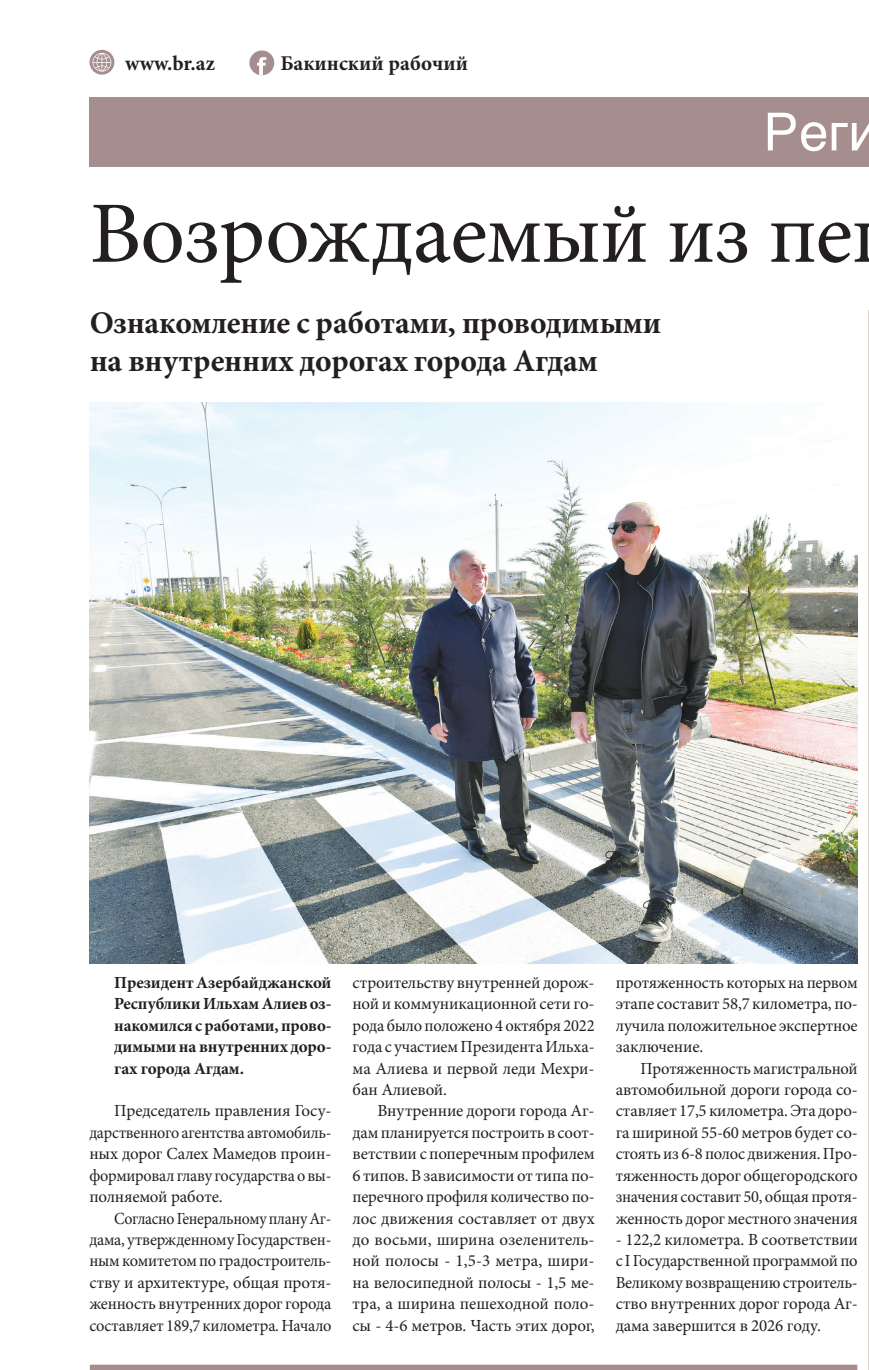
<style>
.page{position:relative;width:869px;height:1370px;background:#fff}
.page>*{position:absolute;margin:0;border:0;box-sizing:border-box;transform-origin:0 0}
.t1{font:87.5px "Minion Pro";letter-spacing:-.01em;color:#231f20}
.t2{font:52.5px "Helvetica LT Std";color:#fff}
.t3{font:700 31.5px/37.8px "Minion Pro";letter-spacing:-.01em;color:#231f20}
.t4{font:700 21px "Minion Pro";color:#231f20}
.t5{font:16.97px/21.3px "Minion Pro";letter-spacing:-.01em;color:#231f20;text-align:justify}
.t6{font:700 16.97px/21.3px "Minion Pro";letter-spacing:-.01em;color:#231f20;text-align:justify}
.t7{font:16.97px "Minion Pro";letter-spacing:-.01em;color:#231f20;scale:.95 1}
.t8{font:16.97px "Minion Pro";letter-spacing:-.01em;color:#231f20;scale:.96 1}
.t9{font:16.97px "Minion Pro";letter-spacing:-.01em;color:#231f20;scale:.93 1}
</style>
<div class="page">
<div style="left:89px;top:97px;width:779px;height:69px;background:#a68d8e"></div>
<svg style="left:249px;top:50px;width:25px;height:25px"></svg>
<svg style="left:89px;top:50px;width:25px;height:25px"></svg>
<img style="left:90px;top:402px;width:767px;height:561px">
<div style="left:90px;top:1364px;width:766px;height:6px;background:#a68d8e"></div>
<hr style="left:868px;top:310px;width:1px;height:1060px;background:#a68d8e">
<p class="t4" style="left:125px;top:48px;width:91px">www.br.az</p>
<p class="t4" style="left:280px;top:48px;width:189px">Бакинский рабочий</p>
<p class="t2" style="left:763px;top:101px;width:115px">Реги</p>
<p class="t1" style="left:90px;top:175px;width:764px">Возрождаемый из пе</p>
<p class="t3" style="left:90px;top:303px;width:573px">Ознакомление с работами, проводимыми на внутренних дорогах города Агдам</p>
<p class="t6" style="left:114px;top:971px;width:219px">Президент Азербайджанской Республики Ильхам Алиев оз&shy;накомился с работами, прово&shy;димыми на внутренних доро&shy;гах города Агдам.</p>
<p class="t5" style="left:114px;top:1100px;width:219px">Председатель правления Госу-</p>
<p class="t7" style="left:89px;top:1121px;width:256px">дарственного агентства автомобиль-</p>
<p class="t5" style="left:89px;top:1143px;width:243px">ных дорог Салех Мамедов проин-</p>
<p class="t7" style="left:89px;top:1164px;width:256px">формировал главу государства о вы-</p>
<p class="t5" style="left:89px;top:1186px;width:135px">полняемой работе.</p>
<p class="t9" style="left:114px;top:1206px;width:235px">Согласно Генеральному плану Аг-</p>
<p class="t8" style="left:89px;top:1228px;width:253px">дама, утвержденному Государствен-</p>
<p class="t5" style="left:89px;top:1250px;width:243px">ным комитетом по градостроитель-</p>
<p class="t5" style="left:89px;top:1271px;width:243px">ству и архитектуре, общая протя-</p>
<p class="t5" style="left:89px;top:1293px;width:243px">женность внутренних дорог города</p>
<p class="t5" style="left:89px;top:1314px;width:243px">составляет 189,7 километра. Начало</p>
<p class="t5" style="left:352px;top:972px;width:243px">строительству внутренней дорож-</p>
<p class="t5" style="left:352px;top:993px;width:243px">ной и коммуникационной сети го-</p>
<p class="t5" style="left:352px;top:1014px;width:243px">рода было положено 4 октября 2022</p>
<p class="t5" style="left:352px;top:1036px;width:243px">года с участием Президента Ильха-</p>
<p class="t5" style="left:352px;top:1057px;width:243px">ма Алиева и первой леди Мехри-</p>
<p class="t5" style="left:352px;top:1079px;width:96px">бан Алиевой.</p>
<p class="t5" style="left:377px;top:1100px;width:219px">Внутренние дороги города Аг-</p>
<p class="t5" style="left:352px;top:1121px;width:243px">дам планируется построить в соот-</p>
<p class="t5" style="left:352px;top:1143px;width:243px">ветствии с поперечным профилем</p>
<p class="t5" style="left:352px;top:1164px;width:243px">6 типов. В зависимости от типа по-</p>
<p class="t5" style="left:352px;top:1186px;width:243px">перечного профиля количество по-</p>
<p class="t5" style="left:352px;top:1207px;width:243px">лос движения составляет от двух</p>
<p class="t5" style="left:352px;top:1229px;width:243px">до восьми, ширина озеленитель-</p>
<p class="t5" style="left:352px;top:1250px;width:243px">ной полосы - 1,5-3 метра, шири-</p>
<p class="t5" style="left:352px;top:1271px;width:243px">на велосипедной полосы - 1,5 ме-</p>
<p class="t5" style="left:352px;top:1293px;width:243px">тра, а ширина пешеходной поло-</p>
<p class="t5" style="left:352px;top:1314px;width:243px">сы - 4-6 метров. Часть этих дорог,</p>
<p class="t5" style="left:615px;top:972px;width:243px">протяженность которых на первом</p>
<p class="t5" style="left:615px;top:993px;width:243px">этапе составит 58,7 километра, по-</p>
<p class="t5" style="left:615px;top:1014px;width:243px">лучила положительное экспертное</p>
<p class="t5" style="left:615px;top:1036px;width:89px">заключение.</p>
<p class="t5" style="left:640px;top:1057px;width:219px">Протяженность магистральной</p>
<p class="t5" style="left:615px;top:1079px;width:243px">автомобильной дороги города со-</p>
<p class="t5" style="left:615px;top:1100px;width:243px">ставляет 17,5 километра. Эта доро-</p>
<p class="t5" style="left:615px;top:1121px;width:243px">га шириной 55-60 метров будет со-</p>
<p class="t5" style="left:615px;top:1143px;width:243px">стоять из 6-8 полос движения. Про-</p>
<p class="t5" style="left:615px;top:1164px;width:243px">тяженность дорог общегородского</p>
<p class="t5" style="left:615px;top:1186px;width:243px">значения составит 50, общая протя-</p>
<p class="t5" style="left:615px;top:1207px;width:243px">женность дорог местного значения</p>
<p class="t5" style="left:615px;top:1229px;width:243px">- 122,2 километра. В соответствии с I Государственной программой по Великому возвращению строитель&shy;ство внутренних дорог города Аг&shy;дама завершится в 2026 году.</p>
</div>
